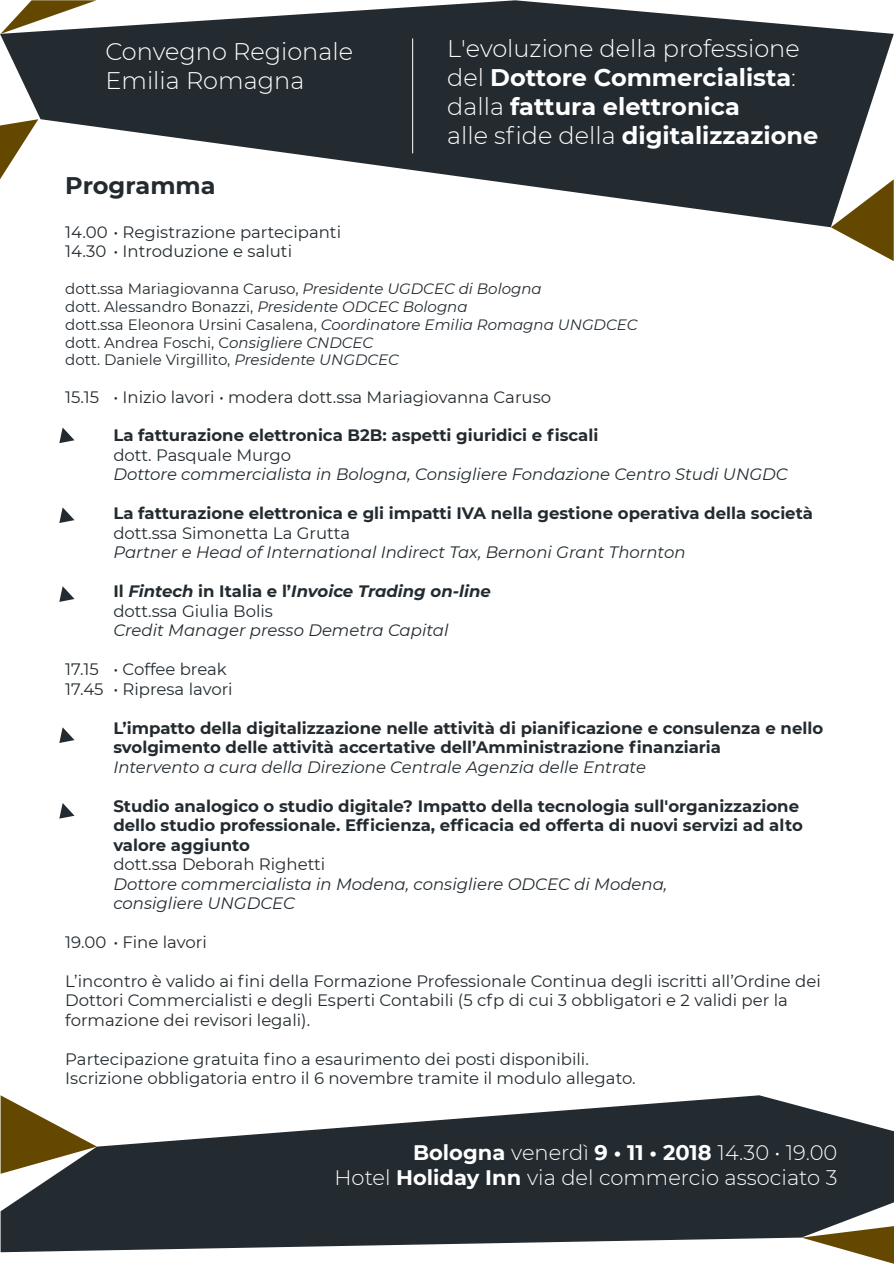
<style>
.page{position:relative;width:894px;height:1264px;background:#fff}
.page>*{position:absolute;margin:0;border:0;box-sizing:border-box;transform-origin:0 0}
.t1{font:700 24px/28.8px "Montserrat";color:#fff}
.t2{font:300 24px/28.8px "Montserrat";color:#fff}
.t3{font:700 24px "Montserrat";color:#232b30}
.t4{font:300 21px/25.2px "Montserrat";color:#fff;text-align:right}
.t5{font:16.5px/19.5px "Montserrat";color:#232b30}
.t6{font:700 16.5px/19.5px "Montserrat";color:#232b30}
.t7{font:italic 16.5px/19.5px "Montserrat";color:#232b30}
.t8{font:italic 700 16.5px/19.5px "Montserrat";color:#232b30}
.t9{font:15px/17.7px "Montserrat";color:#232b30}
.s1{font-weight:300}
.s2{font-style:italic}
.s3{font-style:normal}
.s4{font-weight:400;font-style:normal}
.s5{font-weight:700}
</style>
<div class="page">
<svg style="left:0;top:0;width:893px;height:227px;fill:#232b30"></svg>
<svg style="left:0;top:119px;width:38px;height:60px"></svg>
<svg style="left:1px;top:0;width:95px;height:34px"></svg>
<hr style="left:412px;top:39px;width:1px;height:114px;background:#fff">
<svg style="left:830px;top:179px;width:63px;height:82px"></svg>
<svg style="left:59px;top:427px;width:15px;height:16px"></svg>
<svg style="left:59px;top:507px;width:15px;height:16px"></svg>
<svg style="left:59px;top:586px;width:15px;height:16px"></svg>
<svg style="left:59px;top:727px;width:15px;height:16px"></svg>
<svg style="left:59px;top:803px;width:15px;height:15px"></svg>
<svg style="left:1px;top:1095px;width:892px;height:157px;fill:#232b30"></svg>
<svg style="left:801px;top:1225px;width:92px;height:38px"></svg>
<svg style="left:1px;top:1095px;width:96px;height:78px"></svg>
<h1 class="t2" style="left:105px;top:37px;width:249px">Convegno Regionale<br>Emilia Romagna</h1>
<h1 class="t1" style="left:447px;top:34px;width:372px"><span class="s1">L'evoluzione della professione del</span> Dottore Commercialista<span class="s1">: dalla</span> fattura elettronica<br><span class="s1">alle sfide della</span> digitalizzazione</h1>
<h1 class="t3" style="left:65px;top:170px;width:152px">Programma</h1>
<p class="t5" style="left:65px;top:222px;width:277px">14.00 • Registrazione partecipanti<br>14.30 • Introduzione e saluti</p>
<p class="t9" style="left:65px;top:280px;width:573px">dott.ssa Mariagiovanna Caruso, <span class="s2">Presidente UGDCEC di Bologna<br></span>dott. Alessandro Bonazzi, <span class="s2">Presidente ODCEC Bologna<br></span>dott.ssa Eleonora Ursini Casalena, <span class="s2">Coordinatore Emilia Romagna UNGDCEC </span>dott. Andrea Foschi, C<span class="s2">onsigliere CNDCEC<br></span>dott. Daniele Virgillito, <span class="s2">Presidente UNGDCEC</span></p>
<p class="t5" style="left:65px;top:387px;width:487px">15.15 • Inizio lavori • modera dott.ssa Mariagiovanna Caruso</p>
<p class="t6" style="left:113px;top:426px;width:486px">La fatturazione elettronica B2B: aspetti giuridici e fiscali</p>
<p class="t5" style="left:113px;top:445px;width:179px">dott. Pasquale Murgo</p>
<p class="t7" style="left:113px;top:464px;width:675px">Dottore commercialista in Bologna, Consigliere Fondazione Centro Studi UNGDC</p>
<p class="t6" style="left:113px;top:503px;width:701px">La fatturazione elettronica e gli impatti IVA nella gestione operativa della società</p>
<p class="t5" style="left:113px;top:523px;width:238px">dott.ssa Simonetta La Grutta</p>
<p class="t7" style="left:113px;top:542px;width:573px">Partner e Head of International Indirect Tax, Bernoni Grant Thornton</p>
<p class="t8" style="left:113px;top:581px;width:379px"><span class="s3">Il</span> Fintech <span class="s3">in Italia e l’</span>Invoice Trading on-line <span class="s4">dott.ssa Giulia Bolis</span></p>
<p class="t7" style="left:113px;top:620px;width:336px">Credit Manager presso Demetra Capital</p>
<p class="t5" style="left:65px;top:659px;width:169px">17.15 • Coffee break<br>17.45 • Ripresa lavori</p>
<p class="t6" style="left:113px;top:718px;width:711px">L’impatto della digitalizzazione nelle attività di pianificazione e consulenza e nello svolgimento delle attività accertative dell’Amministrazione finanziaria</p>
<p class="t7" style="left:113px;top:757px;width:534px">Intervento a cura della Direzione Centrale Agenzia delle Entrate</p>
<p class="t6" style="left:113px;top:795px;width:690px">Studio analogico o studio digitale? Impatto della tecnologia sull'organizzazione dello studio professionale. Efficienza, efficacia ed offerta di nuovi servizi ad alto valore aggiunto</p>
<p class="t5" style="left:113px;top:854px;width:213px">dott.ssa Deborah Righetti</p>
<p class="t7" style="left:113px;top:873px;width:555px">Dottore commercialista in Modena, consigliere ODCEC di Modena, consigliere UNGDCEC</p>
<p class="t5" style="left:65px;top:932px;width:143px">19.00 • Fine lavori</p>
<p class="t5" style="left:65px;top:971px;width:756px">L’incontro è valido ai fini della Formazione Professionale Continua degli iscritti all’Ordine dei<br>Dottori Commercialisti e degli Esperti Contabili (5 cfp di cui 3 obbligatori e 2 validi per la formazione dei revisori legali).</p>
<p class="t5" style="left:65px;top:1049px;width:571px">Partecipazione gratuita fino a esaurimento dei posti disponibili.<br>Iscrizione obbligatoria entro il 6 novembre tramite il modulo allegato.</p>
<p class="t4" style="left:334px;top:1139px;width:504px"><span class="s5">Bologna</span> venerdì <span class="s5">9 • 11 • 2018</span> 14.30 • 19.00<br>Hotel <span class="s5">Holiday Inn</span> via del commercio associato 3</p>
</div>
